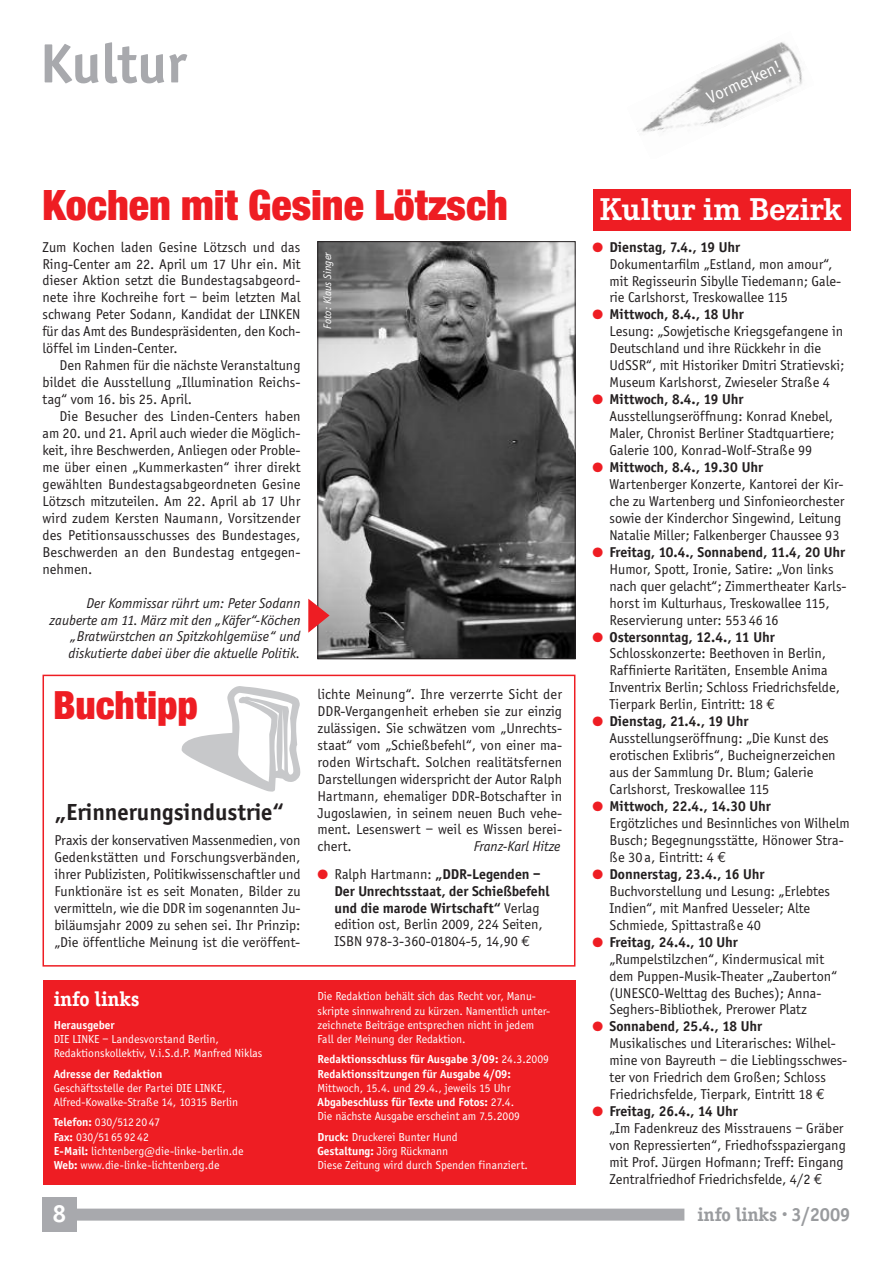
<style>
.page{position:relative;width:893px;height:1263px;background:#fff}
.page>*{position:absolute;margin:0;border:0;box-sizing:border-box;transform-origin:0 0}
.t1{font:700 57px "Officina Sans";color:#a8a9ad}
.t2{font:900 condensed 42px "Helvetica Neue";color:#ee1d23}
.t3{font:900 condensed 39px "Helvetica Neue";color:#ee1d23}
.t4{font:700 32.7px "Corporate E";color:#fff}
.t5{font:700 25.5px "Officina Sans";color:#fff}
.t6{font:700 24px "Officina Sans";color:#231f20}
.t7{font:700 21px "Officina Serif";color:#fff}
.t8{font:700 19.5px "Officina Serif";color:#999b9e}
.t9{font:18px "Officina Sans";color:#fff}
.t10{font:14.7px/17px "Officina Sans";color:#231f20}
.t11{font:italic 14.7px/17px "Officina Sans";color:#231f20;text-align:right}
.t12{font:12px/14.2px "Officina Sans";color:#fff}
.t13{font:700 12px/14.2px "Officina Sans";color:#fff}
.t14{font:italic 11.25px "Officina Sans";color:#fff}
.s1{font-weight:700}
.s2{color:#ee1d23}
.s3{font-family:"Euro Mono"}
.s4{font-weight:400}
</style>
<div class="page">
<div style="left:43px;top:980px;width:532px;height:204px;background:#ee1d23"></div>
<div style="left:593px;top:190px;width:257px;height:41px;background:#ee1d23"></div>
<img style="left:637px;top:42px;width:165px;height:90px">
<div style="left:43px;top:1198px;width:34px;height:34px;background:#a8a9ad"></div>
<div style="left:75px;top:1208px;width:609px;height:12px;background:#a8a9ad"></div>
<svg style="left:181px;top:686px;width:120px;height:106px"></svg>
<div style="left:43px;top:675px;width:532px;height:291px;border:2px solid #ee1d23"></div>
<img style="left:319px;top:243px;width:254px;height:414px">
<div style="left:317px;top:241px;width:258px;height:418px;border:1px solid #231f20"></div>
<svg style="left:308px;top:599px;width:22px;height:34px"></svg>
<h1 class="t1" style="left:40px;top:29px;width:148px">Kultur</h1>
<p class="t9" style="left:703px;top:89px;width:81px;rotate:-25deg">Vormerken!</p>
<h2 class="t2" style="left:43px;top:190px;width:467px">Kochen mit Gesine Lötzsch</h2>
<p class="t10" style="left:43px;top:238px;width:259px;text-align:justify">Zum Kochen laden Gesine Lötzsch und das Ring-Center am 22. April um 17 Uhr ein. Mit dieser Aktion setzt die Bundestagsabgeord&shy;nete ihre Kochreihe fort – beim letzten Mal schwang Peter Sodann, Kandidat der LINKEN für das Amt des Bundespräsidenten, den Koch&shy;löffel im Linden-Center.</p>
<p class="t10" style="left:43px;top:357px;width:259px;text-align:justify;text-indent:17px">Den Rahmen für die nächste Veranstaltung bildet die Ausstellung „Illumination Reichs&shy;tag“ vom 16. bis 25. April.</p>
<p class="t10" style="left:43px;top:407px;width:259px;text-align:justify;text-indent:17px">Die Besucher des Linden-Centers haben am 20. und 21. April auch wieder die Möglich&shy;keit, ihre Beschwerden, Anliegen oder Proble&shy;me über einen „Kummerkasten“ ihrer direkt gewählten Bundestagsabgeordneten Gesine Lötzsch mitzuteilen. Am 22. April ab 17 Uhr wird zudem Kersten Naumann, Vorsitzender des Petitionsausschusses des Bundestages, Beschwerden an den Bundestag entgegen&shy;nehmen.</p>
<p class="t11" style="left:50px;top:594px;width:252px">Der Kommissar rührt um: Peter Sodann zauberte am 11. März mit den „Käfer“-Köchen „Bratwürstchen an Spitzkohlgemüse“ und diskutierte dabei über die aktuelle Politik.</p>
<p class="t14" style="left:321px;top:329px;width:78px;rotate:-90deg">Foto: Klaus Singer</p>
<h3 class="t3" style="left:53px;top:691px;width:146px">Buchtipp</h3>
<h3 class="t6" style="left:54px;top:798px;width:231px">„Erinnerungsindustrie“</h3>
<p class="t10" style="left:54px;top:831px;width:247px;text-align:justify">Praxis der konservativen Massenmedien, von Gedenkstätten und Forschungsverbänden, ihrer Publizisten, Politikwissenschaftler und Funktionäre ist es seit Monaten, Bilder zu vermitteln, wie die DDR im sogenannten Ju&shy;biläumsjahr 2009 zu sehen sei. Ihr Prinzip: „Die öffentliche Meinung ist die veröffent-</p>
<h3 class="t7" style="left:54px;top:986px;width:87px">info links</h3>
<p class="t13" style="left:54px;top:1018px;width:62px">Herausgeber</p>
<p class="t12" style="left:54px;top:1032px;width:210px">DIE LINKE – Landesvorstand Berlin,<br>Redaktionskollektiv, V.i.S.d.P. Manfred Niklas</p>
<p class="t13" style="left:54px;top:1066px;width:110px">Adresse der Redaktion</p>
<p class="t12" style="left:54px;top:1081px;width:186px">Geschäftsstelle der Partei DIE LINKE,<br>Alfred-Kowalke-Straße 14, 10315 Berlin</p>
<p class="t12" style="left:54px;top:1115px;width:191px"><span class="s1">Telefon:</span> 030/512 20 47<br><span class="s1">Fax:</span> 030/51 65 92 42<br><span class="s1">E-Mail:</span> lichtenberg@die-linke-berlin.de<br><span class="s1">Web:</span> www.die-linke-lichtenberg.de</p>
<p class="t10" style="left:317px;top:685px;width:246px;text-align:justify">lichte Meinung“. Ihre verzerrte Sicht der DDR-Vergangenheit erheben sie zur einzig zulässigen. Sie schwätzen vom „Unrechts&shy;staat“ vom „Schießbefehl“, von einer ma&shy;roden Wirtschaft. Solchen realitätsfernen Darstellungen widerspricht der Autor Ralph Hartmann, ehemaliger DDR-Botschafter in Jugoslawien, in seinem neuen Buch vehe&shy;ment. Lesenswert – weil es Wissen berei&shy;chert.</p>
<p class="t11" style="left:474px;top:838px;width:88px">Franz-Karl Hitze</p>
<p class="t10" style="left:334px;top:865px;width:216px;text-indent:-17px"><span class="s2">●</span> Ralph Hartmann: <span class="s1">„DDR-Legenden – Der Unrechtsstaat, der Schießbefehl und die marode Wirtschaft“</span> Verlag edition ost, Berlin 2009, 224 Seiten, ISBN 978-3-360-01804-5, 14,90 <span class="s3">€</span></p>
<p class="t12" style="left:317px;top:989px;width:234px">Die Redaktion behält sich das Recht vor, Manu&shy;skripte sinnwahrend zu kürzen. Namentlich unter&shy;zeichnete Beiträge entsprechen nicht in jedem Fall der Meinung der Redaktion.</p>
<p class="t13" style="left:317px;top:1052px;width:233px">Redaktionsschluss für Ausgabe 3/09: <span class="s4">24.3.2009<br></span>Redaktionssitzungen für Ausgabe 4/09:</p>
<p class="t12" style="left:317px;top:1080px;width:204px">Mittwoch, 15.4. und 29.4., jeweils 15 Uhr<br><span class="s1">Abgabeschluss für Texte und Fotos:</span> 27.4.<br>Die nächste Ausgabe erscheint am 7.5.2009</p>
<p class="t12" style="left:317px;top:1129px;width:212px"><span class="s1">Druck:</span> Druckerei Bunter Hund<br><span class="s1">Gestaltung:</span> Jörg Rückmann<br>Diese Zeitung wird durch Spenden finanziert.</p>
<h3 class="t4" style="left:600px;top:189px;width:244px">Kultur im Bezirk</h3>
<p class="t10" style="left:609px;top:238px;width:233px;text-indent:-17px"><span class="s2">●</span> <span class="s1">Dienstag, 7.4., 19 Uhr<br></span>Dokumentarfilm „Estland, mon amour“, mit Regisseurin Sibylle Tiedemann; Gale&shy;rie Carlshorst, Treskowallee 115</p>
<p class="t10" style="left:609px;top:306px;width:236px;text-indent:-17px"><span class="s2">●</span> <span class="s1">Mittwoch, 8.4., 18 Uhr<br></span>Lesung: „Sowjetische Kriegsgefangene in Deutschland und ihre Rückkehr in die UdSSR“, mit Historiker Dmitri Stratievski; Museum Karlshorst, Zwieseler Straße 4</p>
<p class="t10" style="left:609px;top:391px;width:226px;text-indent:-17px"><span class="s2">●</span> <span class="s1">Mittwoch, 8.4., 19 Uhr </span>Ausstellungseröffnung: Konrad Knebel, Maler, Chronist Berliner Stadtquartiere; Galerie 100, Konrad-Wolf-Straße 99</p>
<p class="t10" style="left:609px;top:458px;width:237px;text-indent:-17px"><span class="s2">●</span> <span class="s1">Mittwoch, 8.4., 19.30 Uhr<br></span>Wartenberger Konzerte, Kantorei der Kir&shy;che zu Wartenberg und Sinfonieorchester sowie der Kinderchor Singewind, Leitung Natalie Miller; Falkenberger Chaussee 93</p>
<p class="t10" style="left:609px;top:543px;width:239px;text-indent:-17px"><span class="s2">●</span> <span class="s1">Freitag, 10.4., Sonnabend, 11.4, 20 Uhr </span>Humor, Spott, Ironie, Satire: „Von links nach quer gelacht“; Zimmertheater Karls&shy;horst im Kulturhaus, Treskowallee 115, Reservierung unter: 553 46 16</p>
<p class="t10" style="left:609px;top:628px;width:232px;text-indent:-17px"><span class="s2">●</span> <span class="s1">Ostersonntag, 12.4., 11 Uhr </span>Schlosskonzerte: Beethoven in Berlin, Raffinierte Raritäten, Ensemble Anima Inventrix Berlin; Schloss Friedrichsfelde, Tierpark Berlin, Eintritt: 18 <span class="s3">€</span></p>
<p class="t10" style="left:609px;top:713px;width:228px;text-indent:-17px"><span class="s2">●</span> <span class="s1">Dienstag, 21.4., 19 Uhr </span>Ausstellungseröffnung: „Die Kunst des erotischen Exlibris“, Bucheignerzeichen aus der Sammlung Dr. Blum; Galerie Carlshorst, Treskowallee 115</p>
<p class="t10" style="left:609px;top:797px;width:242px;text-indent:-17px"><span class="s2">●</span> <span class="s1">Mittwoch, 22.4., 14.30 Uhr<br></span>Ergötzliches und Besinnliches von Wilhelm Busch; Begegnungsstätte, Hönower Stra&shy;ße 30 a, Eintritt: 4 <span class="s3">€</span></p>
<p class="t10" style="left:609px;top:865px;width:222px;text-indent:-17px"><span class="s2">●</span> <span class="s1">Donnerstag, 23.4., 16 Uhr<br></span>Buchvorstellung und Lesung: „Erlebtes<br>Indien“, mit Manfred Uesseler; Alte<br>Schmiede, Spittastraße 40</p>
<p class="t10" style="left:609px;top:933px;width:229px;text-indent:-17px"><span class="s2">●</span> <span class="s1">Freitag, 24.4., 10 Uhr </span>„Rumpelstilzchen“, Kindermusical mit dem Puppen-Musik-Theater „Zauberton“ (UNESCO-Welttag des Buches); Anna-Seghers-Bibliothek, Prerower Platz</p>
<p class="t10" style="left:609px;top:1018px;width:239px;text-indent:-17px"><span class="s2">●</span> <span class="s1">Sonnabend, 25.4., 18 Uhr<br></span>Musikalisches und Literarisches: Wilhel&shy;mine von Bayreuth – die Lieblingsschwes&shy;ter von Friedrich dem Großen; Schloss Friedrichsfelde, Tierpark, Eintritt 18 <span class="s3">€</span></p>
<p class="t10" style="left:609px;top:1102px;width:238px;text-indent:-17px"><span class="s2">●</span> <span class="s1">Freitag, 26.4., 14 Uhr<br></span>„Im Fadenkreuz des Misstrauens – Gräber von Repressierten“, Friedhofsspaziergang mit Prof. Jürgen Hofmann; Treff: Eingang Zentralfriedhof Friedrichsfelde, 4/2 <span class="s3">€</span></p>
<h3 class="t5" style="left:53px;top:1198px;width:15px">8</h3>
<h3 class="t8" style="left:697px;top:1202px;width:154px">info links · 3/2009</h3>
</div>
